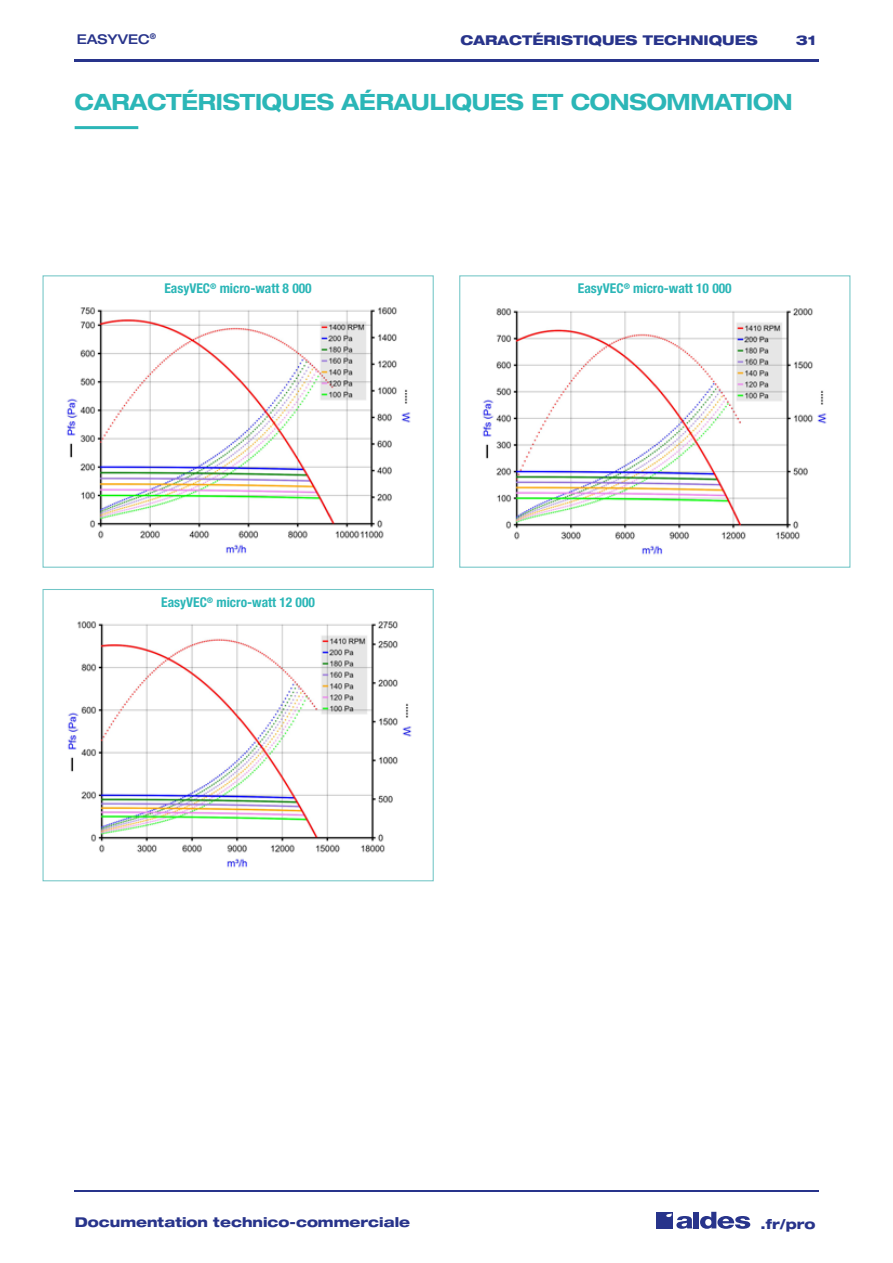
<style>
.page{position:relative;width:893px;height:1263px;background:#fff}
.page>*{position:absolute;margin:0;border:0;box-sizing:border-box;transform-origin:0 0}
.t1{font:700 expanded 22.5px "Helvetica Neue LT Std";letter-spacing:-.01em;color:#2bb6b7;scale:.95 1}
.t2{font:800 expanded 13.5px "Helvetica Neue LT Std";color:#28348b}
.t3{font:700 condensed 13.5px "Helvetica Neue LT Std";color:#2bb6b7}
.t4{font:500 expanded 13.5px "Helvetica Neue LT Std";color:#28348b}
</style>
<div class="page">
<hr style="left:74px;top:59px;width:744px;height:2px;background:#28348b">
<div style="left:656px;top:1212px;width:17px;height:16px;background:#28348b"></div>
<div style="left:694px;top:1212px;width:5px;height:16px;background:#28348b"></div>
<svg style="left:700px;top:1212px;width:50px;height:17px"></svg>
<svg style="left:666px;top:1213px;width:26px;height:16px"></svg>
<hr style="left:74px;top:1190px;width:744px;height:1px;background:#28348b">
<img style="left:66px;top:307px;width:345px;height:247px">
<div style="left:43px;top:275px;width:391px;height:293px;border:1px solid #71c5c6"></div>
<img style="left:482px;top:308px;width:345px;height:247px">
<div style="left:459px;top:275px;width:391px;height:293px;border:1px solid #71c5c6"></div>
<img style="left:67px;top:621px;width:345px;height:247px">
<div style="left:43px;top:589px;width:391px;height:292px;border:1px solid #71c5c6"></div>
<hr style="left:75px;top:126px;width:63px;height:3px;background:#2bb6b7">
<p class="t2" style="left:461px;top:31px;width:299px">CARACTÉRISTIQUES TECHNIQUES</p>
<p class="t4" style="left:77px;top:30px;width:81px">EASYVEC<sup>®</sup></p>
<p class="t2" style="left:796px;top:31px;width:22px">31</p>
<h1 class="t1" style="left:75px;top:87px;width:757px">CARACTÉRISTIQUES AÉRAULIQUES ET CONSOMMATION</h1>
<p class="t3" style="left:164px;top:280px;width:149px">EasyVEC<sup>®</sup> micro-watt 8 000</p>
<p class="t3" style="left:578px;top:280px;width:155px">EasyVEC<sup>®</sup> micro-watt 10 000</p>
<p class="t3" style="left:161px;top:594px;width:155px">EasyVEC<sup>®</sup> micro-watt 12 000</p>
<p class="t2" style="left:75px;top:1213px;width:337px">Documentation technico-commerciale</p>
<p class="t2" style="left:761px;top:1215px;width:56px">.fr/pro</p>
</div>
